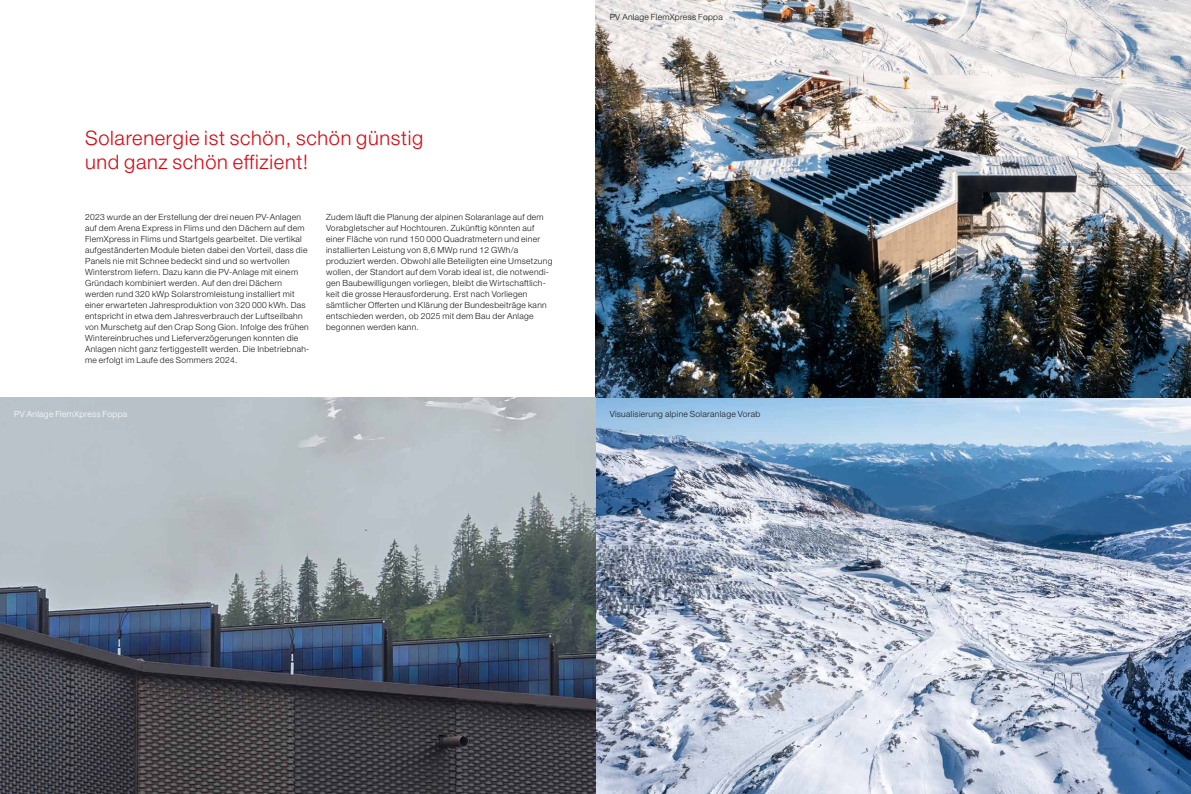
<style>
.page{position:relative;width:1191px;height:794px;background:#fff}
.page>*{position:absolute;margin:0;border:0;box-sizing:border-box;transform-origin:0 0}
.t1{font:300 20px/24px "Helvetica Neue LT Std";letter-spacing:.035em;color:#dc030e}
.t2{font:300 8.5px/11px "Helvetica Neue LT Std";letter-spacing:.035em;color:#181716}
.t3{font:300 8.5px "Helvetica Neue LT Std";letter-spacing:.035em;color:#fff}
</style>
<div class="page">
<img style="left:595px;top:0;width:596px;height:794px">
<img style="left:0;top:397px;width:595px;height:397px">
<h1 class="t1" style="left:85px;top:125px;width:340px">Solarenergie ist schön, schön günstig und ganz schön effizient!</h1>
<p class="t2" style="left:85px;top:211px;width:226px">2023 wurde an der Erstellung der drei neuen PV-Anlagen auf dem Arena Express in Flims und den Dächern auf dem FlemXpress in Flims und Startgels gearbeitet. Die vertikal aufgeständerten Module bieten dabei den Vorteil, dass die Panels nie mit Schnee bedeckt sind und so wertvollen Winterstrom liefern. Dazu kann die PV-Anlage mit einem Gründach kombiniert werden. Auf den drei Dächern werden rund 320 kWp Solarstromleistung installiert mit einer erwarteten Jahresproduktion von 320 000 kWh. Das entspricht in etwa dem Jahresverbrauch der Luftseilbahn von Murschetg auf den Crap Song Gion. Infolge des frühen Wintereinbruches und Lieferverzögerungen konnten die Anlagen nicht ganz fertiggestellt werden. Die Inbetriebnah&shy;me erfolgt im Laufe des Sommers 2024.</p>
<p class="t2" style="left:326px;top:211px;width:228px">Zudem läuft die Planung der alpinen Solaranlage auf dem Vorabgletscher auf Hochtouren. Zukünftig könnten auf einer Fläche von rund 150 000 Quadratmetern und einer installierten Leistung von 8,6 MWp rund 12 GWh/a produziert werden. Obwohl alle Beteiligten eine Umsetzung wollen, der Standort auf dem Vorab ideal ist, die notwendi&shy;gen Baubewilligungen vorliegen, bleibt die Wirtschaftlich&shy;keit die grosse Herausforderung. Erst nach Vorliegen sämtlicher Offerten und Klärung der Bundesbeiträge kann entschieden werden, ob 2025 mit dem Bau der Anlage begonnen werden kann.</p>
<p class="t3" style="left:14px;top:409px;width:115px">PV Anlage FlemXpress Foppa</p>
<p class="t2" style="left:609px;top:12px;width:115px">PV Anlage FlemXpress Foppa</p>
<p class="t2" style="left:609px;top:408px;width:152px">Visualisierung alpine Solaranlage Vorab</p>
</div>
